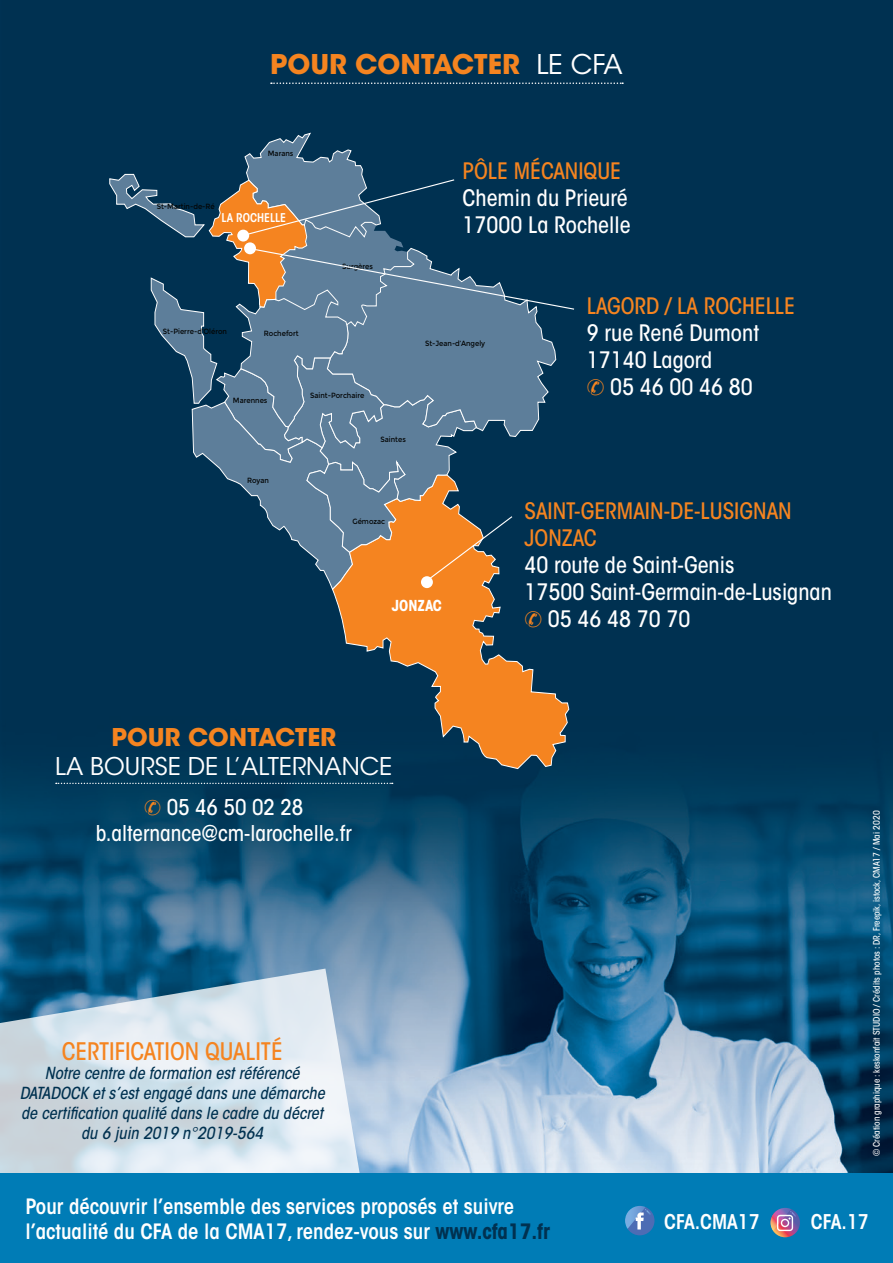
<style>
.page{position:relative;width:893px;height:1263px;background:#fff}
.page>*{position:absolute;margin:0;border:0;box-sizing:border-box;transform-origin:0 0}
.t1{font:700 27px "ITC Avant Garde Std";color:#f58420}
.t2{font:24.3px/29.1px "ITC Avant Garde Std";color:#fff;text-align:center}
.t3{font:500 condensed 24px "ITC Avant Garde Std";color:#f58420}
.t4{font:500 condensed 22.5px "ITC Avant Garde Std";color:#fff}
.t5{font:500 condensed 22.5px "ITC Avant Garde Std";color:#f58420}
.t6{font:500 condensed 21.6px/26px "ITC Avant Garde Std";color:#fff;text-align:center}
.t7{font:600 condensed 21px/25.2px "ITC Avant Garde Std";color:#fff}
.t8{font:600 condensed 20.1px "ITC Avant Garde Std";color:#fff}
.t9{font:italic 500 condensed 16.5px/19.8px "ITC Avant Garde Std";color:#003150;text-align:center}
.t10{font:700 condensed 15px "ITC Avant Garde Std";color:#fff}
.t11{font:600 condensed 12px "ITC Avant Garde Std";color:#fff}
.t12{font:500 condensed 9px "ITC Avant Garde Std";color:#fff}
.t13{font:7.5px "Montserrat";color:#030505;scale:.92 1}
.s1{font-weight:400;color:#fff}
.s2{color:#f58420}
.s3{font-weight:700;color:#f58420}
.s4{font-weight:700;color:#003150}
</style>
<div class="page">
<img style="left:0;top:0;width:893px;height:1174px">
<svg style="left:0;top:968px;width:364px;height:206px;background:#bccfdc"></svg>
<svg style="left:271px;top:82px;width:352px;height:2px"></svg>
<svg style="left:56px;top:783px;width:337px;height:1px"></svg>
<div style="left:0;top:1174px;width:893px;height:89px;background:#007cb6"></div>
<div style="left:625px;top:1206px;width:29px;height:29px;background:#4c6cb4;border-radius:50%"></div>
<svg style="left:625px;top:1206px;width:26px;height:23px"></svg>
<svg style="left:770px;top:1208px;width:30px;height:29px"></svg>
<svg style="left:771px;top:1208px;width:25px;height:23px"></svg>
<svg style="left:332px;top:590px;width:237px;height:179px;background:#755b3d"></svg>
<svg style="left:109px;top:132px;width:466px;height:458px;background:#3c596e"></svg>
<p class="t1" style="left:270px;top:47px;width:354px">POUR CONTACTER <span class="s1">LE CFA</span></p>
<p class="t13" style="left:157px;top:202px;width:65px">St-Martin-de-Ré</p>
<p class="t13" style="left:268px;top:149px;width:29px">Marans</p>
<p class="t11" style="left:222px;top:210px;width:66px">LA ROCHELLE</p>
<p class="t13" style="left:342px;top:262px;width:35px">Surgères</p>
<p class="t13" style="left:163px;top:327px;width:71px">St-Pierre-d’Oléron</p>
<p class="t13" style="left:264px;top:329px;width:39px">Rochefort</p>
<p class="t13" style="left:233px;top:396px;width:39px">Marennes</p>
<p class="t13" style="left:310px;top:391px;width:60px">Saint-Porchaire</p>
<p class="t13" style="left:380px;top:435px;width:29px">Saintes</p>
<p class="t5" style="left:463px;top:157px;width:160px">PÔLE MÉCANIQUE</p>
<p class="t4" style="left:463px;top:184px;width:167px">Chemin du Prieuré</p>
<p class="t4" style="left:463px;top:211px;width:170px">17000 La Rochelle</p>
<p class="t13" style="left:425px;top:339px;width:67px">St-Jean-d’Angely</p>
<p class="t5" style="left:587px;top:292px;width:210px">LAGORD / LA ROCHELLE</p>
<p class="t4" style="left:587px;top:319px;width:174px">9 rue René Dumont</p>
<p class="t4" style="left:587px;top:346px;width:127px">17140 Lagord</p>
<p class="t4" style="left:587px;top:373px;width:167px"><span class="s2">✆</span> 05 46 00 46 80</p>
<p class="t13" style="left:247px;top:476px;width:25px">Royan</p>
<p class="t13" style="left:352px;top:517px;width:37px">Gémozac</p>
<p class="t10" style="left:392px;top:596px;width:52px">JONZAC</p>
<p class="t5" style="left:524px;top:497px;width:269px">SAINT-GERMAIN-DE-LUSIGNAN</p>
<p class="t5" style="left:524px;top:524px;width:74px">JONZAC</p>
<p class="t4" style="left:524px;top:551px;width:212px">40 route de Saint-Genis</p>
<p class="t4" style="left:524px;top:578px;width:309px">17500 Saint-Germain-de-Lusignan</p>
<p class="t4" style="left:524px;top:605px;width:167px"><span class="s2">✆</span> 05 46 48 70 70</p>
<p class="t2" style="left:55px;top:723px;width:339px"><span class="s3">POUR CONTACTER<br></span>LA BOURSE DE L’ALTERNANCE</p>
<p class="t6" style="left:96px;top:794px;width:257px"><span class="s2">✆</span> 05 46 50 02 28 b.alternance@cm-larochelle.fr</p>
<p class="t3" style="left:62px;top:1036px;width:222px">CERTIFICATION QUALITÉ</p>
<p class="t9" style="left:20px;top:1064px;width:307px">Notre centre de formation est référencé DATADOCK et s’est engagé dans une démarche de certification qualité dans le cadre du décret du 6 juin 2019 n°2019-564</p>
<p class="t12" style="left:871px;top:1156px;width:347px;rotate:-90deg">© Création graphique : keskonfait STUDIO / Crédits photos : DR, Freepik, istock, CMA17 / Mai 2020</p>
<p class="t7" style="left:26px;top:1193px;width:526px">Pour découvrir l’ensemble des services proposés et suivre l’actualité du CFA de la CMA17, rendez-vous sur <span class="s4">www.cfa17.fr</span></p>
<p class="t8" style="left:664px;top:1209px;width:97px">CFA.CMA17</p>
<p class="t8" style="left:811px;top:1209px;width:59px">CFA.17</p>
</div>
